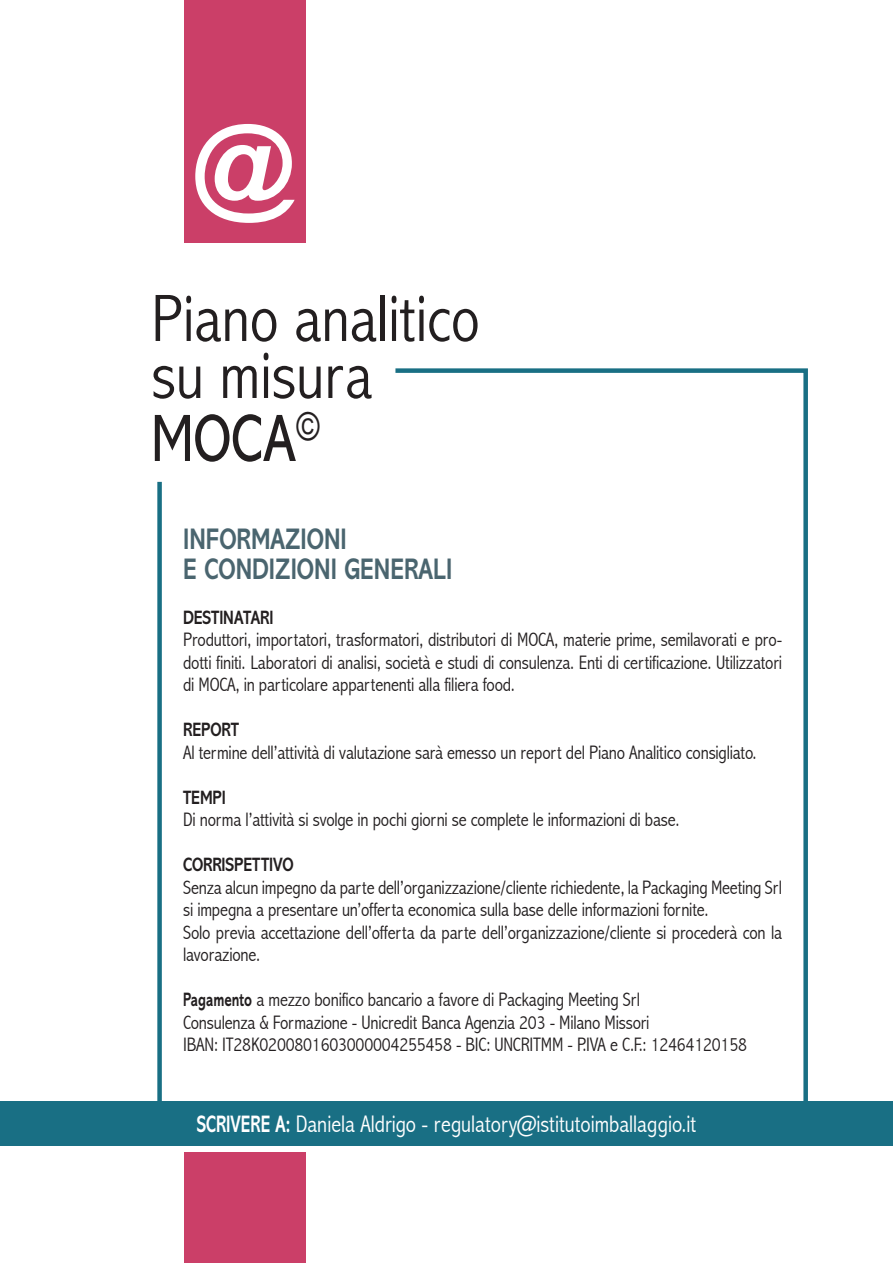
<style>
.page{position:relative;width:893px;height:1263px;background:#fff}
.page>*{position:absolute;margin:0;border:0;box-sizing:border-box;transform-origin:0 0}
.t1{font:800 105.45px "Abadi MT Std";color:#fff}
.t2{font:300 condensed 67.5px "Abadi";color:#231f20}
.t3{font:67.5px "Abadi MT Std";color:#231f20;scale:.8 1}
.t4{font:700 30px "Abadi MT Std";color:#4a656f;scale:.8 1}
.t5{font:300 condensed 24px "Abadi";color:#fff}
.t6{font:300 condensed 19.5px/22.5px "Abadi";letter-spacing:-.01em;color:#231f20}
.t7{font:700 19.5px "Abadi MT Std";letter-spacing:-.01em;color:#231f20;scale:.8 1}
.s1{font-family:"Abadi MT Std";font-weight:700;font-stretch:normal}
</style>
<div class="page">
<svg style="left:157px;top:242px;width:328px;height:240px"></svg>
<div style="left:184px;top:0;width:122px;height:242px;background:#cb3f68"></div>
<div style="left:184px;top:1152px;width:122px;height:111px;background:#cb3f68"></div>
<div style="left:0;top:1101px;width:893px;height:45px;background:#196f84"></div>
<p class="t1" style="left:193px;top:103px;width:104px">@</p>
<p class="t2" style="left:151px;top:279px;width:330px">Piano analitico</p>
<p class="t2" style="left:151px;top:336px;width:223px">su misura</p>
<p class="t3" style="left:151px;top:401px;width:212px">MOCA<sup>©</sup></p>
<p class="t4" style="left:183px;top:521px;width:206px">INFORMAZIONI</p>
<p class="t4" style="left:183px;top:551px;width:338px">E CONDIZIONI GENERALI</p>
<p class="t7" style="left:183px;top:606px;width:115px">DESTINATARI</p>
<p class="t6" style="left:183px;top:628px;width:601px;text-align:justify">Produttori, importatori, trasformatori, distributori di MOCA, materie prime, semilavorati e pro&shy;dotti finiti. Laboratori di analisi, società e studi di consulenza. Enti di certificazione. Utilizzatori di MOCA, in particolare appartenenti alla filiera food.</p>
<p class="t7" style="left:183px;top:718px;width:71px">REPORT</p>
<p class="t6" style="left:183px;top:741px;width:575px">Al termine dell’attività di valutazione sarà emesso un report del Piano Analitico consigliato.</p>
<p class="t7" style="left:183px;top:786px;width:55px">TEMPI</p>
<p class="t6" style="left:183px;top:808px;width:498px">Di norma l’attività si svolge in pochi giorni se complete le informazioni di base.</p>
<p class="t7" style="left:183px;top:853px;width:140px">CORRISPETTIVO</p>
<p class="t6" style="left:183px;top:876px;width:600px">Senza alcun impegno da parte dell’organizzazione/cliente richiedente, la Packaging Meeting Srl si impegna a presentare un’offerta economica sulla base delle informazioni fornite.</p>
<p class="t6" style="left:183px;top:921px;width:600px">Solo previa accettazione dell’offerta da parte dell’organizzazione/cliente si procederà con la lavorazione.</p>
<p class="t6" style="left:183px;top:988px;width:458px"><span class="s1">Pagamento</span> a mezzo bonifico bancario a favore di Packaging Meeting Srl</p>
<p class="t6" style="left:183px;top:1011px;width:468px">Consulenza &amp; Formazione - Unicredit Banca Agenzia 203 - Milano Missori</p>
<p class="t6" style="left:183px;top:1033px;width:565px">IBAN: IT28K0200801603000004255458 - BIC: UNCRITMM - P.IVA e C.F.: 12464120158</p>
<p class="t5" style="left:197px;top:1110px;width:501px"><span class="s1">SCRIVERE A:</span> Daniela Aldrigo - regulatory@istitutoimballaggio.it</p>
</div>
